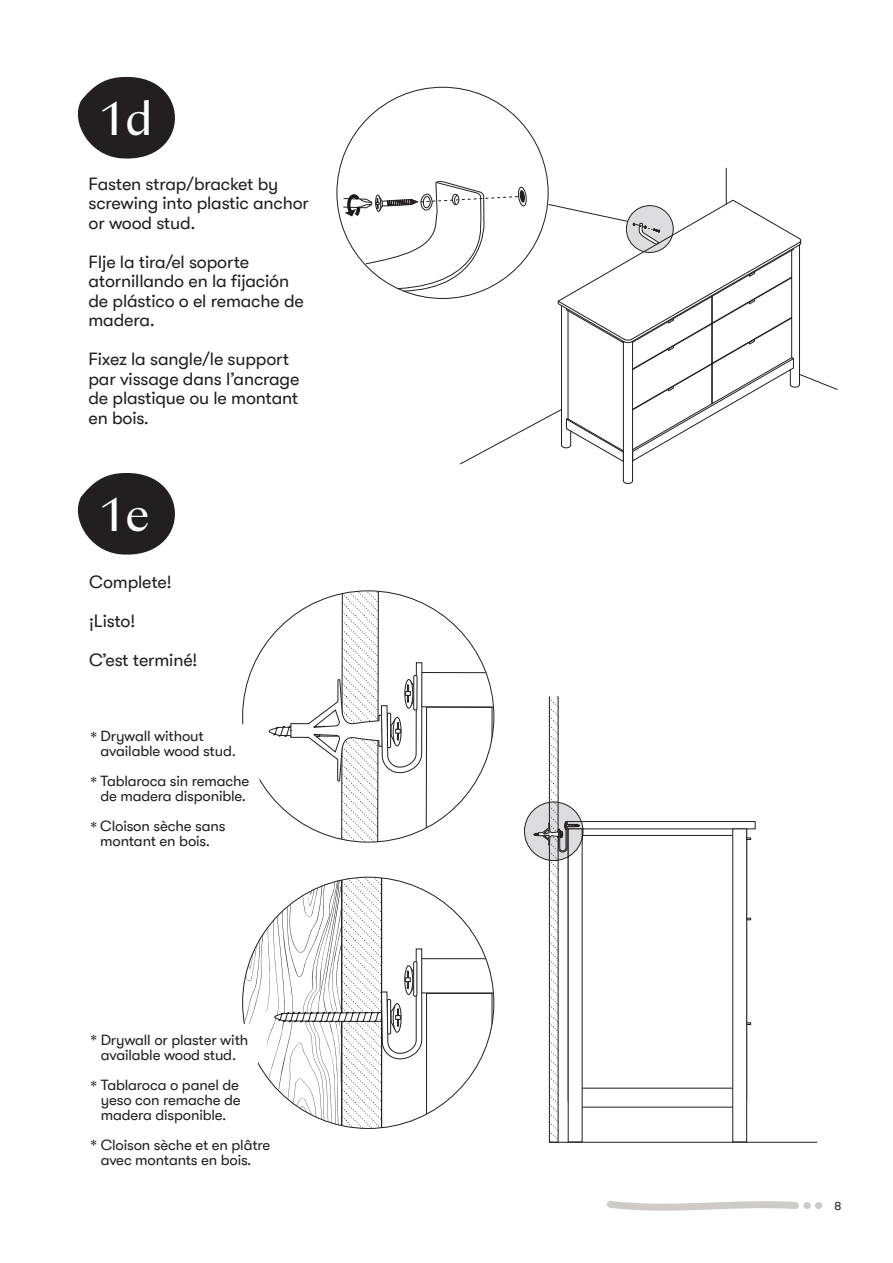
<style>
.page{position:relative;width:893px;height:1263px;background:#fff}
.page>*{position:absolute;margin:0;border:0;box-sizing:border-box;transform-origin:0 0}
.t1{font:48px "Columbia Sans";color:#fff}
.t2{font:18px/19.5px "GT Walsheim";letter-spacing:-.01em;color:#231f20}
.t3{font:15px/15px "GT Walsheim";letter-spacing:-.015em;color:#231f20;text-align:center}
.t4{font:12px "GT Walsheim";color:#231f20}
.s1{font-family:"Tw Cen";font-weight:500}
</style>
<div class="page">
<svg style="left:607px;top:1201px;width:215px;height:10px"></svg>
<div style="left:567px;top:821px;width:188px;height:8px;background:#fff;border:1px solid #231f20"></div>
<div style="left:568px;top:828px;width:14px;height:314px;background:#fff;border:1px solid #231f20"></div>
<div style="left:732px;top:828px;width:15px;height:314px;background:#fff;border:1px solid #231f20"></div>
<svg style="left:746px;top:837px;width:5px;height:3px"></svg>
<hr style="left:582px;top:835px;width:151px;height:1px;background:#231f20">
<svg style="left:746px;top:1022px;width:5px;height:3px"></svg>
<div style="left:524px;top:802px;width:59px;height:58px;background:#dcdbde;border-radius:50%"></div>
<div style="left:524px;top:802px;width:59px;height:59px;border:1px solid #231f20;border-radius:50%"></div>
<svg style="left:551px;top:700px;width:5px;height:438px"></svg>
<div style="left:549px;top:696px;width:9px;height:446px;border:1px solid #231f20"></div>
<hr style="left:549px;top:1142px;width:268px;height:1px;background:#231f20">
<svg style="left:533px;top:819px;width:48px;height:46px"></svg>
<hr style="left:726px;top:168px;width:1px;height:36px;background:#231f20">
<svg style="left:269px;top:591px;width:225px;height:251px"></svg>
<div style="left:413px;top:675px;width:4px;height:35px;border:1px solid #231f20"></div>
<svg style="left:243px;top:877px;width:251px;height:251px"></svg>
<svg style="left:77px;top:76px;width:98px;height:83px"></svg>
<svg style="left:77px;top:473px;width:98px;height:82px"></svg>
<svg style="left:623px;top:481px;width:10px;height:3px"></svg>
<hr style="left:632px;top:341px;width:1px;height:140px;background:#231f20">
<hr style="left:623px;top:341px;width:1px;height:140px;background:#231f20">
<svg style="left:342px;top:176px;width:496px;height:289px"></svg>
<h1 class="t1" style="left:101px;top:87px;width:54px">1d</h1>
<p class="t2" style="left:89px;top:174px;width:222px">Fasten strap/bracket by screwing into plastic anchor or wood stud.</p>
<p class="t2" style="left:89px;top:252px;width:217px">FIje la tira/el soporte atornillando en la fijación de plástico o el remache de madera.</p>
<p class="t2" style="left:89px;top:349px;width:212px">Fixez la sangle/le support par vissage dans l’ancrage de plastique ou le montant en bois.</p>
<h1 class="t1" style="left:101px;top:483px;width:51px">1e</h1>
<p class="t2" style="left:89px;top:562px;width:110px;line-height:39px">Complete! ¡Listo!<br>C’est terminé!</p>
<p class="t3" style="left:101px;top:729px;width:137px;text-align:left;text-indent:-10px"><span class="s1">*</span> Drywall without available wood stud.</p>
<p class="t3" style="left:90px;top:774px;width:161px"><span class="s1">*</span> Tablaroca sin remache de madera disponible.</p>
<p class="t3" style="left:90px;top:819px;width:137px"><span class="s1">*</span> Cloison sèche sans montant en bois.</p>
<p class="t3" style="left:90px;top:1033px;width:160px"><span class="s1">*</span> Drywall or plaster with available wood stud.</p>
<p class="t3" style="left:101px;top:1078px;width:141px;text-align:justify;text-indent:-10px"><span class="s1">*</span> Tablaroca o panel de yeso con remache de madera disponible.</p>
<p class="t3" style="left:90px;top:1138px;width:182px"><span class="s1">*</span> Cloison sèche et en plâtre avec montants en bois.</p>
<p class="t4" style="left:834px;top:1199px;width:8px">8</p>
</div>
